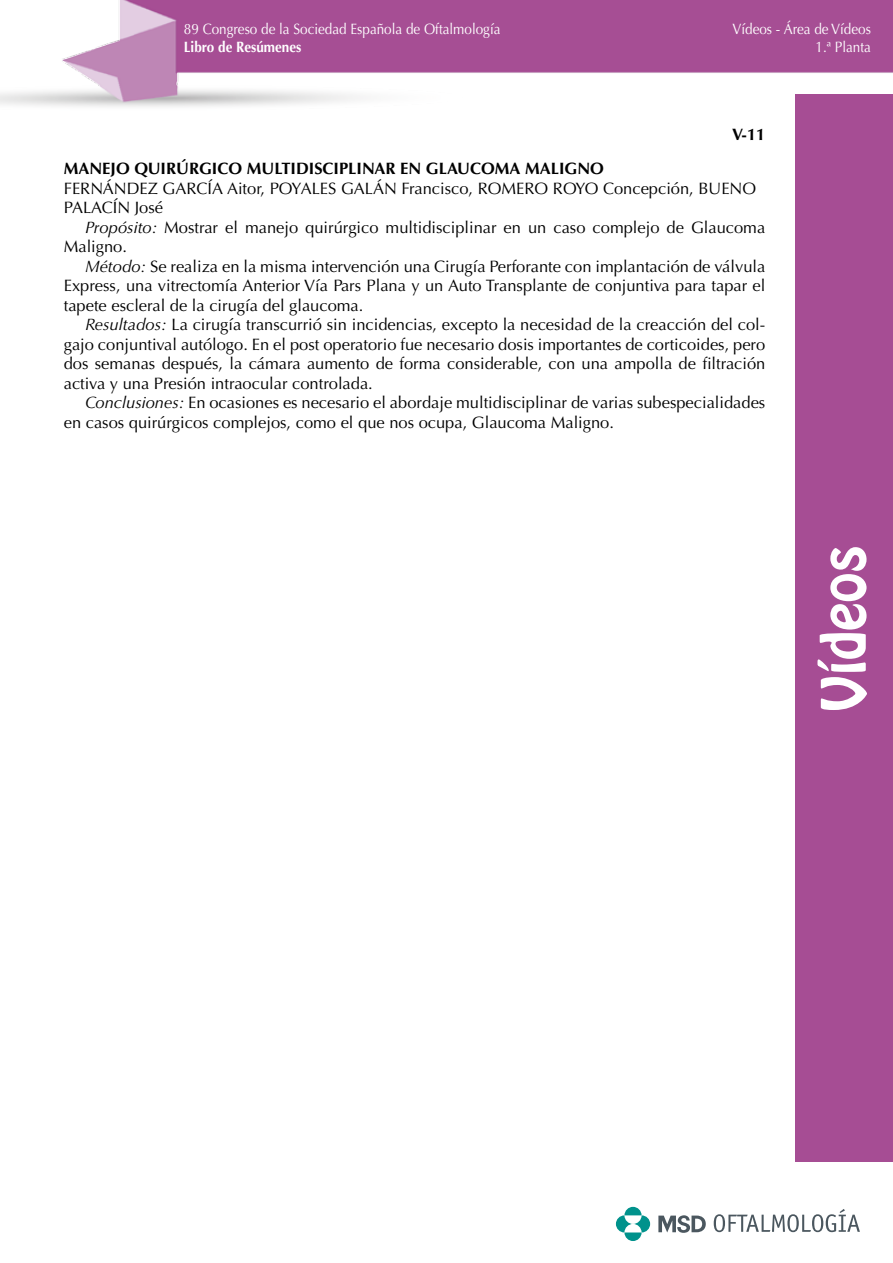
<style>
.page{position:relative;width:893px;height:1263px;background:#fff}
.page>*{position:absolute;margin:0;border:0;box-sizing:border-box;transform-origin:0 0}
.t1{font:54px "Hobo Std";color:#fff}
.t2{font:16.5px/19.5px "Optima LT Std";color:#000}
.t3{font:700 16.5px "Optima LT Std";color:#000}
.t4{font:15px "Optima LT Std";color:#fff;scale:.9 1}
.t5{font:700 15px "Optima LT Std";color:#fff;scale:.9 1}
.s1{font-style:italic}
</style>
<div class="page">
<div style="left:796px;top:94px;width:97px;height:1068px;background:#a64d94"></div>
<img style="left:0;top:0;width:893px;height:111px">
<svg style="left:624px;top:1207px;width:18px;height:8px"></svg>
<svg style="left:624px;top:1232px;width:18px;height:9px"></svg>
<svg style="left:616px;top:1215px;width:17px;height:17px"></svg>
<svg style="left:633px;top:1215px;width:17px;height:17px"></svg>
<svg style="left:658px;top:1215px;width:48px;height:18px"></svg>
<svg style="left:714px;top:1209px;width:146px;height:23px"></svg>
<p class="t4" style="left:184px;top:21px;width:353px">89 Congreso de la Sociedad Española de Oftalmología</p>
<p class="t4" style="left:732px;top:21px;width:155px">Vídeos - Área de Vídeos</p>
<p class="t5" style="left:184px;top:39px;width:132px">LIBRO DE RESÚMENES</p>
<p class="t4" style="left:815px;top:39px;width:63px">1.ª Planta</p>
<p class="t3" style="left:732px;top:124px;width:35px">V-11</p>
<p class="t3" style="left:64px;top:159px;width:26px">MANEJO</p>
<p class="t3" style="left:134px;top:159px;width:89px">QUIRÚRGICO</p>
<p class="t3" style="left:247px;top:159px;width:11px">MULTIDISCI</p>
<p class="t3" style="left:339px;top:159px;width:20px">PLINAR</p>
<p class="t3" style="left:400px;top:159px;width:39px">EN GLAUCOMA</p>
<p class="t3" style="left:525px;top:159px;width:66px">MALIGNO</p>
<p class="t2" style="left:64px;top:179px;width:694px">FERNÁNDEZ GARCÍA Aitor, POYALES GALÁN Francisco, ROMERO ROYO Concepción, BUENO<br>PALACÍN José</p>
<p class="t2" style="left:64px;top:218px;width:703px;text-indent:21px"><span class="s1">Propósito:</span> Mostrar el manejo quirúrgico multidisciplinar en un caso complejo de Glaucoma<br>Maligno.</p>
<p class="t2" style="left:64px;top:257px;width:703px;text-align:justify;text-indent:21px"><span class="s1">Método:</span> Se realiza en la misma intervención una Cirugía Perforante con implantación de válvula Express, una vitrectomía Anterior Vía Pars Plana y un Auto Transplante de conjuntiva para tapar el tapete escleral de la cirugía del glaucoma.</p>
<p class="t2" style="left:64px;top:315px;width:703px;text-align:justify;text-indent:21px"><span class="s1">Resultados:</span> La cirugía transcurrió sin incidencias, excepto la necesidad de la creacción del col&shy;gajo conjuntival autólogo. En el post operatorio fue necesario dosis importantes de corticoides, pero dos semanas después, la cámara aumento de forma considerable, con una ampolla de filtración activa y una Presión intraocular controlada.</p>
<p class="t2" style="left:64px;top:393px;width:703px;text-indent:21px"><span class="s1">Conclusiones:</span> En ocasiones es necesario el abordaje multidisciplinar de varias subespecialidades en casos quirúrgicos complejos, como el que nos ocupa, Glaucoma Maligno.</p>
<h1 class="t1" style="left:806px;top:711px;width:167px;rotate:-90deg">Vídeos</h1>
</div>
